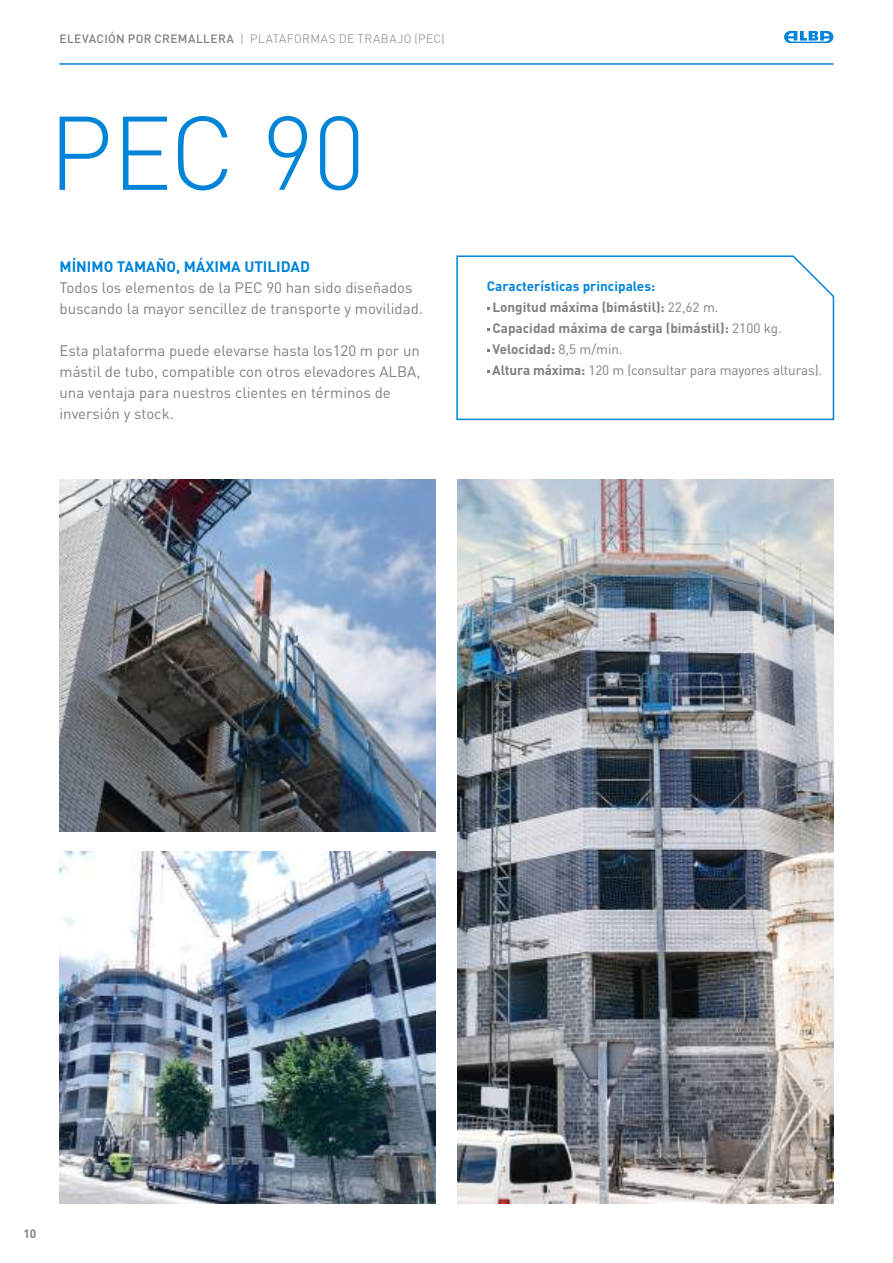
<style>
.page{position:relative;width:893px;height:1263px;background:#fff}
.page>*{position:absolute;margin:0;border:0;box-sizing:border-box;transform-origin:0 0}
.t1{font:300 102.75px "DIN Pro";color:#0084d8}
.t2{font:15px/21px "DIN Pro";color:#807f81}
.t3{font:700 15px "DIN Pro";color:#0084d8}
.t4{font:700 13.5px/21px "DIN Pro";color:#807f81}
.t5{font:300 12px "DIN Pro";letter-spacing:.035em;color:#807f81}
.t6{font:700 12px "DIN Pro";color:#807f81}
.s1{font-weight:500}
.s2{color:#0084d8}
.s3{font-weight:400}
</style>
<div class="page">
<img style="left:457px;top:479px;width:376px;height:724px">
<img style="left:60px;top:479px;width:376px;height:352px">
<img style="left:60px;top:852px;width:376px;height:351px">
<svg style="left:456px;top:255px;width:366px;height:166px"></svg>
<img style="left:822px;top:284px;width:13px;height:137px">
<svg style="left:784px;top:31px;width:49px;height:12px"></svg>
<hr style="left:60px;top:64px;width:773px;height:1px;background:#0084d8">
<p class="t5" style="left:60px;top:31px;width:386px"><span class="s1">ELEVACIÓN POR CREMALLERA</span> | PLATAFORMAS DE TRABAJO (PEC)</p>
<h1 class="t1" style="left:48px;top:83px;width:319px">PEC 90</h1>
<p class="t3" style="left:60px;top:256px;width:252px">MÍNIMO TAMAÑO, MÁXIMA UTILIDAD</p>
<p class="t2" style="left:60px;top:276px;width:365px">Todos los elementos de la PEC 90 han sido diseñados buscando la mayor sencillez de transporte y movilidad.</p>
<p class="t2" style="left:60px;top:339px;width:362px">Esta plataforma puede elevarse hasta los120 m por un mástil de tubo, compatible con otros elevadores ALBA, una ventaja para nuestros clientes en términos de inversión y stock.</p>
<p class="t4" style="left:492px;top:275px;width:331px;text-indent:-5px"><span class="s2">Características principales:<br></span>Longitud máxima (bimástil): <span class="s3">22,62 m.<br></span>Capacidad máxima de carga (bimástil): <span class="s3">2100 kg.<br></span>Velocidad: <span class="s3">8,5 m/min.<br></span>Altura máxima: <span class="s3">120 m (consultar para mayores alturas).</span></p>
<p class="t6" style="left:23px;top:1225px;width:14px">10</p>
</div>
